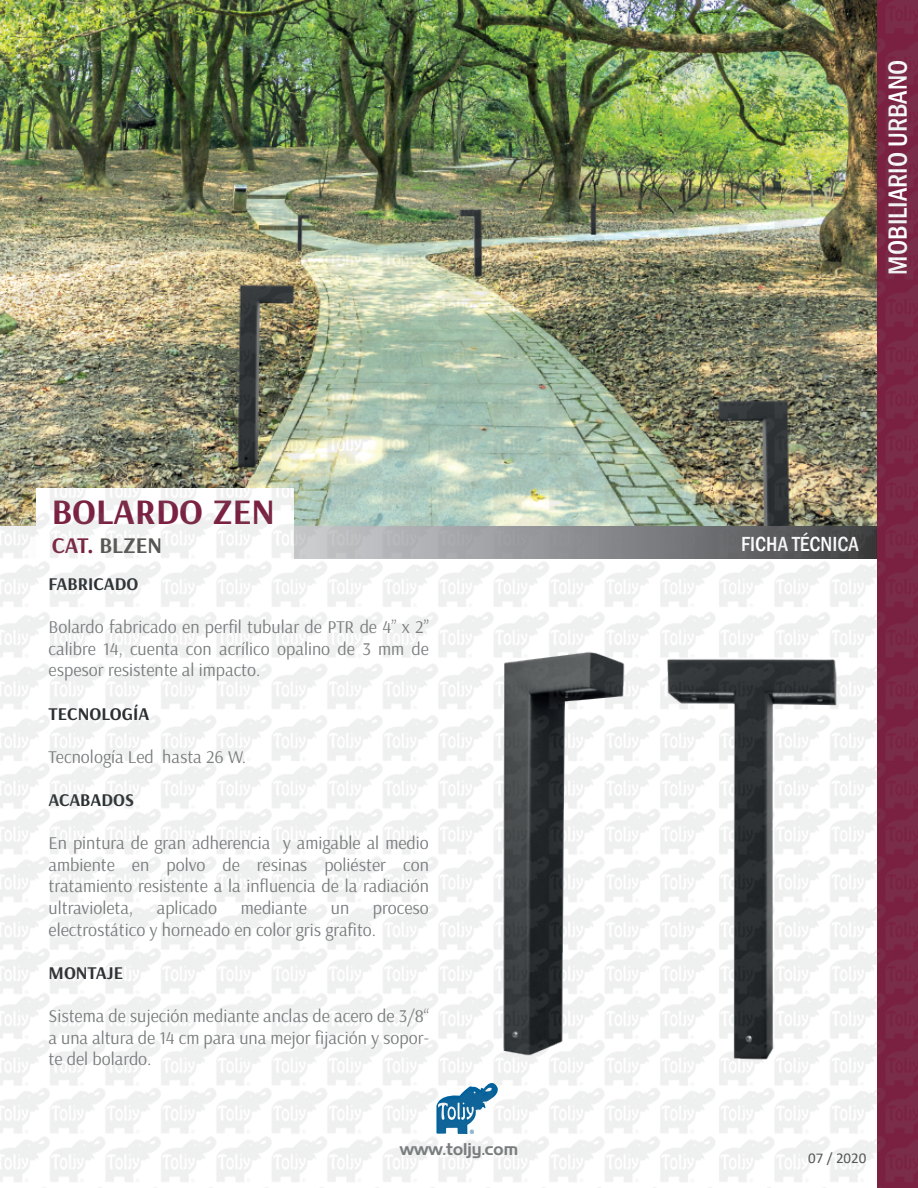
<style>
.page{position:relative;width:918px;height:1188px;background:#fff}
.page>*{position:absolute;margin:0;border:0;box-sizing:border-box;transform-origin:0 0}
.t1{font:700 36px "Arsenal";color:#7a2141}
.t2{font:500 condensed 27px "Franklin Gothic";color:#fff}
.t3{font:700 22.5px "Arsenal";color:#565654}
.t4{font:500 condensed 21px "Franklin Gothic";color:#fff}
.t5{font:18px/21.6px "Arsenal";color:#797c7d;text-align:justify}
.t6{font:700 18px "Arsenal";color:#2a2f32}
.t7{font:16.5px "Aero";color:#7a7d7e}
.t8{font:15px "Calibri";color:#545758}
.s1{color:#7a2141}
</style>
<div class="page">
<img style="left:1px;top:0;width:917px;height:1188px">
<h1 class="t1" style="left:52px;top:490px;width:225px">BOLARDO ZEN</h1>
<p class="t3" style="left:52px;top:531px;width:112px"><span class="s1">CAT.</span> BLZEN</p>
<p class="t6" style="left:49px;top:573px;width:91px">FABRICADO</p>
<p class="t5" style="left:49px;top:617px;width:382px">Bolardo fabricado en perfil tubular de PTR de 4” x 2” calibre 14, cuenta con acrílico opalino de 3 mm de espesor resistente al impacto.</p>
<p class="t6" style="left:49px;top:702px;width:102px">TECNOLOGÍA</p>
<p class="t5" style="left:49px;top:746px;width:199px">Tecnología Led hasta 26 W.</p>
<p class="t6" style="left:49px;top:789px;width:87px">ACABADOS</p>
<p class="t5" style="left:49px;top:833px;width:382px">En pintura de gran adherencia y amigable al medio ambiente en polvo de resinas poliéster con tratamiento resistente a la influencia de la radiación ultravioleta,</p>
<p class="t5" style="left:157px;top:897px;width:62px">aplicado</p>
<p class="t5" style="left:241px;top:897px;width:68px">mediante</p>
<p class="t5" style="left:331px;top:897px;width:20px">un</p>
<p class="t5" style="left:49px;top:897px;width:382px;text-indent:324px">proceso electrostático y horneado en color gris grafito.</p>
<p class="t6" style="left:49px;top:962px;width:76px">MONTAJE</p>
<p class="t5" style="left:49px;top:1005px;width:382px">Sistema de sujeción mediante anclas de acero de 3/8“ a una altura de 14 cm para una mejor fijación y sopor&shy;te del bolardo.</p>
<p class="t7" style="left:400px;top:1139px;width:120px">www.toljy.com</p>
<h2 class="t2" style="left:880px;top:275px;width:216px;rotate:-90deg">MOBILIARIO URBANO</h2>
<p class="t4" style="left:741px;top:530px;width:119px">FICHA TÉCNICA</p>
<p class="t8" style="left:808px;top:1148px;width:60px">07 / 2020</p>
</div>
